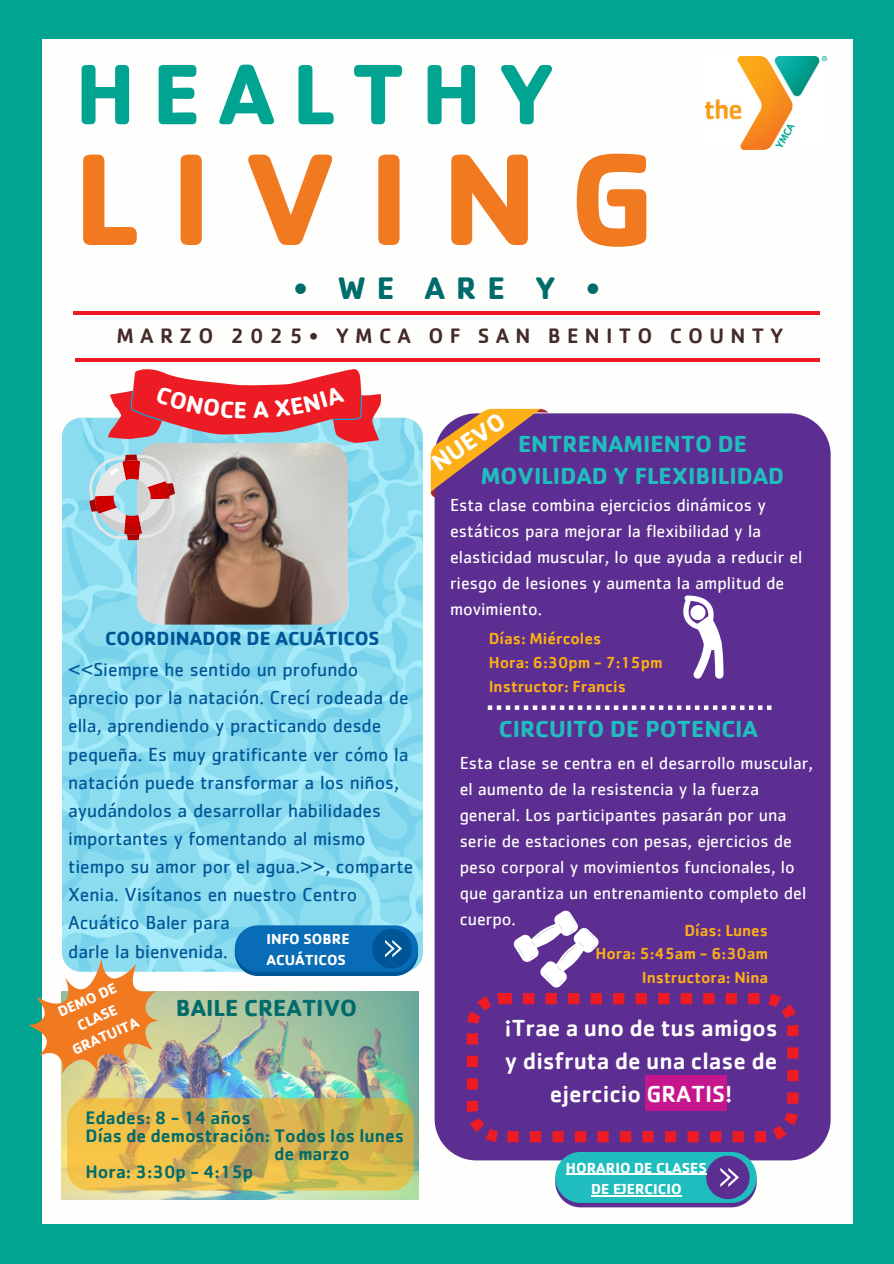
<style>
.page{position:relative;width:894px;height:1264px;background:#fff}
.page>*{position:absolute;margin:0;border:0;box-sizing:border-box;transform-origin:0 0}
.t1{font:700 135.3px "Cachet";letter-spacing:.235em;color:#f17920}
.t2{font:700 88.8px "Cachet";letter-spacing:.19em;color:#01a490}
.t3{font:700 32.1px "Cachet";letter-spacing:.345em;color:#006b6b}
.t4{font:700 24.75px "Cachet";color:#fefefd}
.t5{font:500 24px/32.7px "Cachet";color:#fefefd;text-align:center}
.t6{font:700 24px/32.7px "Cachet";color:#20bdbe;text-align:center}
.t7{font:700 24px "Cachet";color:#006b6b}
.t8{font:500 21.6px "Cachet";letter-spacing:.29em;color:#432b28}
.t9{font:700 19.65px "Cachet";color:#005596}
.t10{font:19.5px/28.2px "Cachet";color:#005596}
.t11{font:500 18.6px "Cachet";color:#006b6b}
.t12{font:18px/25.8px "Cachet";color:#fefefd}
.t13{font:500 16.5px "Cachet";color:#fcaf17}
.t14{font:700 15px/21.3px "Cachet";color:#fff;text-align:center}
</style>
<div class="page">
<div style="left:0;top:0;width:893px;height:1263px;background:#01a490"></div>
<div style="left:43px;top:39px;width:809px;height:1184px;background:#fefefd"></div>
<hr style="left:73px;top:311px;width:746px;height:4px;background:#ed1c24">
<hr style="left:75px;top:358px;width:744px;height:3px;background:#ed1c24">
<img style="left:705px;top:56px;width:121px;height:94px">
<div style="left:434px;top:413px;width:396px;height:747px;background:#5c2e91"></div>
<img style="left:62px;top:418px;width:361px;height:553px;border-radius:19px">
<svg style="left:509px;top:898px;width:92px;height:93px"></svg>
<svg style="left:487px;top:595px;width:309px;height:123px;background:#653997"></svg>
<img style="left:62px;top:991px;width:356px;height:208px">
<svg style="left:28px;top:945px;width:148px;height:147px"></svg>
<svg style="left:67px;top:1098px;width:346px;height:92px;background:#d9b650"></svg>
<svg style="left:235px;top:925px;width:183px;height:51px;background:#126fb4"></svg>
<svg style="left:555px;top:1151px;width:201px;height:56px;background:#3b9fb7"></svg>
<hr style="left:565px;top:1173px;width:141px;height:1px;background:#fff">
<hr style="left:591px;top:1195px;width:90px;height:1px;background:#fff">
<svg style="left:466px;top:993px;width:332px;height:149px;background:#6b2c85"></svg>
<div style="left:645px;top:1074px;width:82px;height:36px;background:#c6168d"></div>
<svg style="left:430px;top:409px;width:118px;height:88px;background:#9e6971"></svg>
<img style="left:137px;top:443px;width:211px;height:181px;border-radius:22px">
<svg style="left:79px;top:369px;width:302px;height:180px;background:#c4999d"></svg>
<p class="t2" style="left:75px;top:36px;width:481px">HEALTHY</p>
<p class="t1" style="left:73px;top:111px;width:583px">LIVING</p>
<p class="t3" style="left:293px;top:267px;width:308px">•WEAREY•</p>
<p class="t8" style="left:116px;top:322px;width:668px">MARZO 2025• YMCA OF SAN BENITO COUNTY</p>
<p class="t4" style="left:425px;top:451px;width:84px;rotate:-34deg">NUEVO</p>
<h4 class="t6" style="left:481px;top:426px;width:304px">ENTRENAMIENTO DE<br>MOVILIDAD Y FLEXIBILIDAD</h4>
<p class="t12" style="left:450px;top:493px;width:354px">Esta clase combina ejercicios dinámicos y estáticos para mejorar la flexibilidad y la elasticidad muscular, lo que ayuda a reducir el riesgo de lesiones y aumenta la amplitud de movimiento.</p>
<h2 class="t13" style="left:488px;top:628px;width:114px">Días: Miércoles</h2>
<p class="t13" style="left:488px;top:651px;width:175px">Hora: 6:30pm - 7:15pm</p>
<h1 class="t13" style="left:488px;top:675px;width:139px">Instructor: Francis</h1>
<p class="t9" style="left:105px;top:625px;width:276px">COORDINADOR DE ACUÁTICOS</p>
<p class="t10" style="left:68px;top:656px;width:346px">&lt;&lt;Siempre he sentido un profundo aprecio por la natación. Crecí rodeada de ella, aprendiendo y practicando desde pequeña. Es muy gratificante ver cómo la natación puede transformar a los niños, ayudándolos a desarrollar habilidades importantes y fomentando al mismo tiempo su amor por el agua.&gt;&gt;, comparte Xenia. Visítanos en nuestro Centro Acuático Baler para</p>
<p class="t10" style="left:68px;top:937px;width:161px">darle la bienvenida.</p>
<p class="t6" style="left:498px;top:711px;width:260px">CIRCUITO DE POTENCIA</p>
<p class="t12" style="left:459px;top:751px;width:355px">Esta clase se centra en el desarrollo muscular, el aumento de la resistencia y la fuerza general. Los participantes pasarán por una serie de estaciones con pesas, ejercicios de peso corporal y movimientos funcionales, lo que garantiza un entrenamiento completo del cuerpo.</p>
<h3 class="t13" style="left:684px;top:919px;width:85px">Días: Lunes</h3>
<p class="t13" style="left:595px;top:943px;width:174px">Hora: 5:45am - 6:30am</p>
<h6 class="t13" style="left:641px;top:966px;width:128px">Instructora: Nina</h6>
<h4 class="t14" style="left:266px;top:927px;width:85px">INFO SOBRE</h4>
<h4 class="t14" style="left:266px;top:949px;width:81px">ACUÁTICOS</h4>
<p class="t14" style="left:54px;top:1002px;width:64px;rotate:-24deg">DEMO DE</p>
<p class="t7" style="left:176px;top:992px;width:183px">BAILE CREATIVO</p>
<p class="t14" style="left:73px;top:1015px;width:44px;rotate:-24deg">CLASE</p>
<p class="t14" style="left:69px;top:1040px;width:73px;rotate:-24deg">GRATUITA</p>
<p class="t5" style="left:504px;top:1010px;width:275px">¡Trae a uno de tus amigos y disfruta de una clase de ejercicio GRATIS!</p>
<p class="t11" style="left:85px;top:1105px;width:166px">Edades: 8 - 14 años</p>
<h4 class="t11" style="left:85px;top:1123px;width:320px">Días de demostración: Todos los lunes</h4>
<p class="t11" style="left:274px;top:1141px;width:77px">de marzo</p>
<p class="t11" style="left:85px;top:1159px;width:169px">Hora: 3:30p - 4:15p</p>
<p class="t14" style="left:565px;top:1156px;width:142px">HORARIO DE CLASES<br>DE EJERCICIO</p>
</div>
